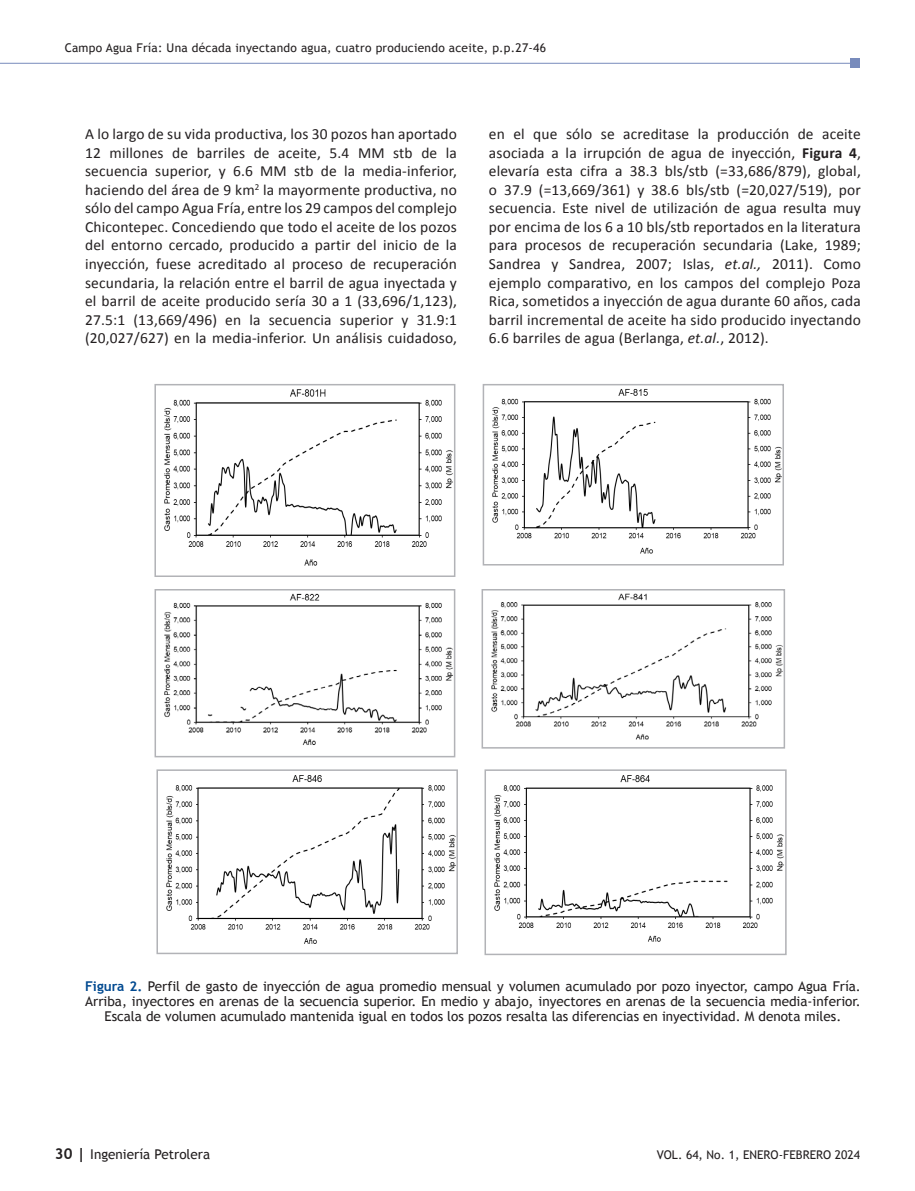
<style>
.page{position:relative;width:915px;height:1191px;background:#fff}
.page>*{position:absolute;margin:0;border:0;box-sizing:border-box;transform-origin:0 0}
.cpoTxt{font:15.45px/18.6px "Calibri";letter-spacing:.01em;color:#231f20;text-align:justify}
.pieDeImagen{font:13.5px/15px "Trebuchet MS";color:#231f20;text-align:center}
.t1{font:12px "Trebuchet MS";letter-spacing:.02em;color:#231f20}
.t2{font:12px "Trebuchet MS";color:#231f20}
.s1{font-weight:700}
.s2{font-style:italic}
.s3{font-weight:700;color:#014990}
.s4{font-weight:700;font-size:15px}
</style>
<div class="page">
<hr style="left:0;top:63px;width:854px;height:1px;background:#788bbc">
<div style="left:850px;top:59px;width:9px;height:9px;background:#788bbc"></div>
<img style="left:164px;top:389px;width:288px;height:177px">
<div style="left:154px;top:384px;width:301px;height:193px;border:2px solid #b2b3b7"></div>
<img style="left:492px;top:389px;width:288px;height:165px">
<div style="left:482px;top:384px;width:301px;height:181px;border:2px solid #b2b3b7"></div>
<img style="left:164px;top:593px;width:288px;height:152px">
<div style="left:154px;top:589px;width:301px;height:168px;border:2px solid #b2b3b7"></div>
<img style="left:491px;top:593px;width:290px;height:147px">
<div style="left:481px;top:589px;width:303px;height:159px;border:2px solid #b2b3b7"></div>
<img style="left:166px;top:775px;width:289px;height:169px">
<div style="left:156px;top:769px;width:302px;height:185px;border:2px solid #b2b3b7"></div>
<img style="left:494px;top:775px;width:289px;height:167px">
<div style="left:484px;top:769px;width:302px;height:186px;border:2px solid #b2b3b7"></div>
<p class="t1" style="left:65px;top:40px;width:482px">Campo Agua Fría: Una década inyectando agua, cuatro produciendo aceite, p.p.27-46</p>
<p class="cpoTxt" style="left:85px;top:124px;width:373px">A lo largo de su vida productiva, los 30 pozos han aportado 12 millones de barriles de aceite, 5.4 MM stb de la secuencia superior, y 6.6 MM stb de la media-inferior, haciendo del área de 9 km<sup>2</sup> la mayormente productiva, no sólo del campo Agua Fría, entre los 29 campos del complejo Chicontepec. Concediendo que todo el aceite de los pozos del entorno cercado, producido a partir del inicio de la inyección, fuese acreditado al proceso de recuperación secundaria, la relación entre el barril de agua inyectada y el barril de aceite producido sería 30 a 1 (33,696/1,123), 27.5:1 (13,669/496) en la secuencia superior y 31.9:1 (20,027/627) en la media-inferior. Un análisis cuidadoso,</p>
<p class="cpoTxt" style="left:489px;top:124px;width:373px">en el que sólo se acreditase la producción de aceite asociada a la irrupción de agua de inyección, <span class="s1">Figura 4</span>, elevaría esta cifra a 38.3 bls/stb (=33,686/879), global, o 37.9 (=13,669/361) y 38.6 bls/stb (=20,027/519), por secuencia. Este nivel de utilización de agua resulta muy por encima de los 6 a 10 bls/stb reportados en la literatura para procesos de recuperación secundaria (Lake, 1989; Sandrea y Sandrea, 2007; Islas, <span class="s2">et.al.,</span> 2011). Como ejemplo comparativo, en los campos del complejo Poza Rica, sometidos a inyección de agua durante 60 años, cada barril incremental de aceite ha sido producido inyectando 6.6 barriles de agua (Berlanga, <span class="s2">et.al.</span>, 2012).</p>
<p class="pieDeImagen" style="left:85px;top:979px;width:777px"><span class="s3">Figura 2.</span> Perfil de gasto de inyección de agua promedio mensual y volumen acumulado por pozo inyector, campo Agua Fría.<br>Arriba, inyectores en arenas de la secuencia superior. En medio y abajo, inyectores en arenas de la secuencia media-inferior.<br>Escala de volumen acumulado mantenida igual en todos los pozos resalta las diferencias en inyectividad. M denota miles.</p>
<p class="pieDeImagen" style="left:55px;top:1146px;width:157px"><span class="s4">30 |</span> Ingeniería Petrolera</p>
<p class="t2" style="left:656px;top:1147px;width:205px">VOL. 64, No. 1, ENERO-FEBRERO 2024</p>
</div>
